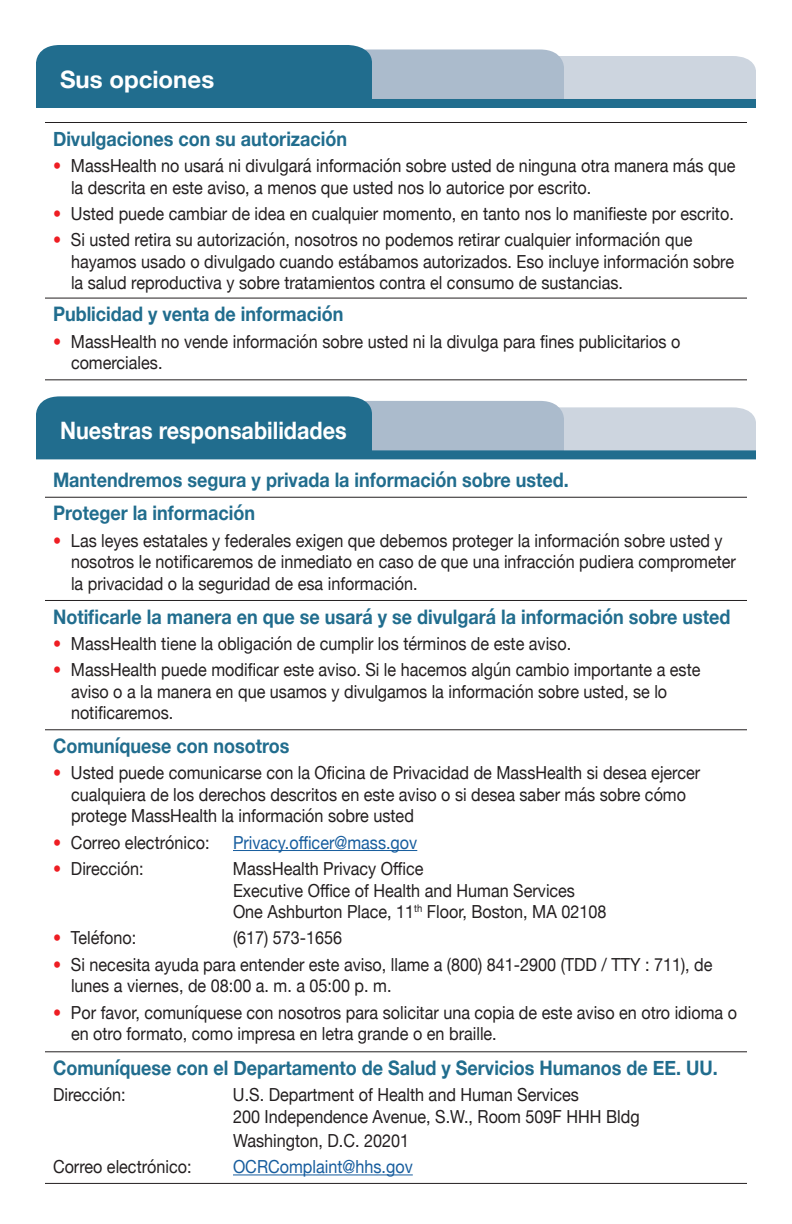
<style>
.page{position:relative;width:792px;height:1224px;background:#fff}
.page>*{position:absolute;margin:0;border:0;box-sizing:border-box;transform-origin:0 0}
.t1{font:700 24px "Helvetica Neue";color:#fff;scale:.9 1}
.t2{font:700 24px "Helvetica Neue";color:#fff}
.t3{font:700 20px "Helvetica Neue";color:#216d8e;scale:.9 1}
.t4{font:18px/21.6px "Helvetica Neue";color:#231f20;scale:.9 1}
.t5{font:18px "Helvetica Neue";color:#175d9e;scale:.9 1}
.s1{font-family:"Helvetica Neue LT Std";color:#ee1d23}
</style>
<div class="page">
<svg style="left:36px;top:45px;width:720px;height:63px;background:#6c9ab1"></svg>
<hr style="left:45px;top:122px;width:702px;height:1px;background:#231f20">
<hr style="left:45px;top:298px;width:702px;height:1px;background:#231f20">
<hr style="left:45px;top:379px;width:702px;height:1px;background:#231f20">
<hr style="left:45px;top:497px;width:702px;height:1px;background:#231f20">
<hr style="left:45px;top:600px;width:702px;height:1px;background:#231f20">
<hr style="left:45px;top:729px;width:702px;height:1px;background:#231f20">
<hr style="left:45px;top:1051px;width:702px;height:1px;background:#231f20">
<hr style="left:45px;top:1183px;width:702px;height:1px;background:#231f20">
<hr style="left:233px;top:850px;width:184px;height:1px;background:#175d9e">
<hr style="left:233px;top:1174px;width:180px;height:1px;background:#175d9e">
<svg style="left:36px;top:396px;width:720px;height:63px;background:#6e9bb2"></svg>
<p class="t2" style="left:60px;top:61px;width:156px">Sus opciones</p>
<p class="t3" style="left:53px;top:123px;width:329px">Divulgaciones con su autorización</p>
<p class="t4" style="left:71px;top:156px;width:740px;text-indent:-18px"><span class="s1">•</span> MassHealth no usará ni divulgará información sobre usted de ninguna otra manera más que la descrita en este aviso, a menos que usted nos lo autorice por escrito.</p>
<p class="t4" style="left:53px;top:204px;width:758px"><span class="s1">•</span> Usted puede cambiar de idea en cualquier momento, en tanto nos lo manifieste por escrito.</p>
<p class="t4" style="left:71px;top:230px;width:738px;text-indent:-18px"><span class="s1">•</span> Si usted retira su autorización, nosotros no podemos retirar cualquier información que hayamos usado o divulgado cuando estábamos autorizados. Eso incluye información sobre la salud reproductiva y sobre tratamientos contra el consumo de sustancias.</p>
<p class="t3" style="left:53px;top:298px;width:324px">Publicidad y venta de información</p>
<p class="t4" style="left:71px;top:331px;width:679px;text-indent:-18px"><span class="s1">•</span> MassHealth no vende información sobre usted ni la divulga para fines publicitarios o comerciales.</p>
<p class="t1" style="left:60px;top:412px;width:320px">Nuestras responsabilidades</p>
<p class="t3" style="left:53px;top:464px;width:575px">Mantendremos segura y privada la información sobre usted.</p>
<p class="t3" style="left:53px;top:498px;width:226px">Proteger la información</p>
<p class="t4" style="left:71px;top:531px;width:740px;text-indent:-18px"><span class="s1">•</span> Las leyes estatales y federales exigen que debemos proteger la información sobre usted y nosotros le notificaremos de inmediato en caso de que una infracción pudiera comprometer la privacidad o la seguridad de esa información.</p>
<p class="t3" style="left:53px;top:601px;width:754px">Notificarle la manera en que se usará y se divulgará la información sobre usted</p>
<p class="t4" style="left:53px;top:634px;width:577px"><span class="s1">•</span> MassHealth tiene la obligación de cumplir los términos de este aviso.</p>
<p class="t4" style="left:71px;top:660px;width:701px;text-indent:-18px"><span class="s1">•</span> MassHealth puede modificar este aviso. Si le hacemos algún cambio importante a este aviso o a la manera en que usamos y divulgamos la información sobre usted, se lo notificaremos.</p>
<p class="t3" style="left:53px;top:730px;width:264px">Comuníquese con nosotros</p>
<p class="t4" style="left:71px;top:763px;width:701px;text-indent:-18px"><span class="s1">•</span> Usted puede comunicarse con la Oficina de Privacidad de MassHealth si desea ejercer cualquiera de los derechos descritos en este aviso o si desea saber más sobre cómo protege MassHealth la información sobre usted</p>
<p class="t4" style="left:53px;top:833px;width:175px"><span class="s1">•</span> Correo electrónico:</p>
<p class="t5" style="left:233px;top:829px;width:206px">Privacy.officer@mass.gov</p>
<p class="t4" style="left:53px;top:859px;width:102px"><span class="s1">•</span> Dirección:</p>
<p class="t4" style="left:233px;top:859px;width:416px">MassHealth Privacy Office<br>Executive Office of Health and Human Services<br>One Ashburton Place, 11<sup>th</sup> Floor, Boston, MA 02108</p>
<p class="t4" style="left:53px;top:928px;width:94px"><span class="s1">•</span> Teléfono:</p>
<p class="t4" style="left:233px;top:928px;width:123px">(617) 573-1656</p>
<p class="t4" style="left:71px;top:955px;width:714px;text-indent:-18px"><span class="s1">•</span> Si necesita ayuda para entender este aviso, llame a (800) 841-2900 (TDD / TTY : 711), de lunes a viernes, de 08:00 a. m. a 05:00 p. m.</p>
<p class="t4" style="left:71px;top:1002px;width:742px;text-indent:-18px"><span class="s1">•</span> Por favor, comuníquese con nosotros para solicitar una copia de este aviso en otro idioma o en otro formato, como impresa en letra grande o en braille.</p>
<p class="t3" style="left:53px;top:1052px;width:740px">Comuníquese con el Departamento de Salud y Servicios Humanos de EE. UU.</p>
<p class="t4" style="left:53px;top:1085px;width:82px">Dirección:</p>
<p class="t4" style="left:233px;top:1085px;width:453px">U.S. Department of Health and Human Services<br>200 Independence Avenue, S.W., Room 509F HHH Bldg</p>
<p class="t4" style="left:233px;top:1131px;width:197px">Washington, D.C. 20201</p>
<p class="t4" style="left:53px;top:1157px;width:155px">Correo electrónico:</p>
<p class="t5" style="left:233px;top:1154px;width:201px">OCRComplaint@hhs.gov</p>
</div>
